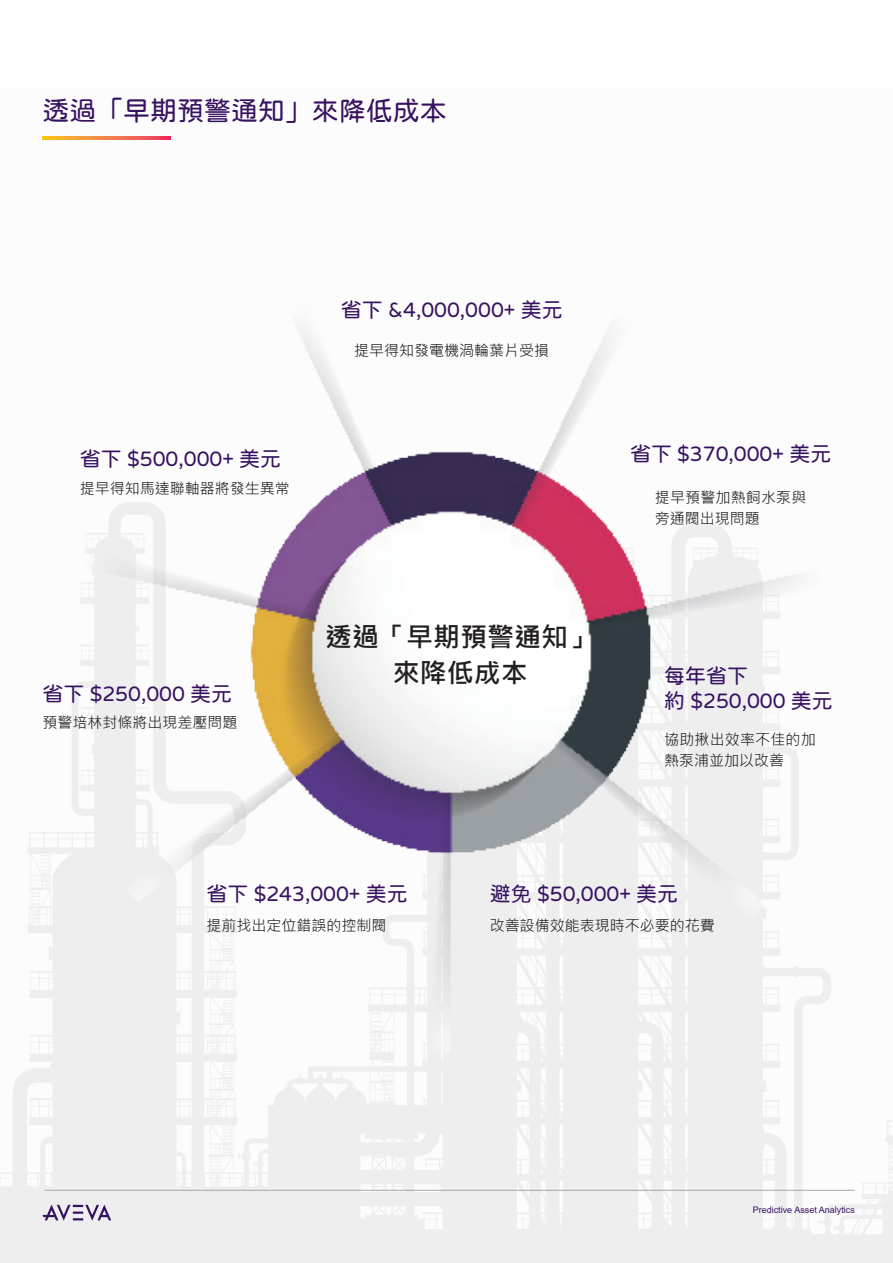
<style>
.page{position:relative;width:893px;height:1263px;background:#fff}
.page>*{position:absolute;margin:0;border:0;box-sizing:border-box;transform-origin:0 0}
.t1{font:27px "jf openhuninn 1.0";color:#371260}
.t2{font:700 27px/36.3px "Microsoft Jheng Hei";color:#231f20;text-align:center}
.t3{font:21px/25.2px "jf openhuninn 1.0";color:#371260}
.t4{font:15px/21px "Microsoft Jheng Hei";color:#231f20}
.t5{font:9px "Arial";color:#371260}
</style>
<div class="page">
<img style="left:0;top:136px;width:893px;height:1127px">
<hr style="left:45px;top:1190px;width:810px;height:1px;background:#a3a7a9">
<svg style="left:42px;top:1205px;width:69px;height:15px"></svg>
<svg style="left:43px;top:136px;width:127px;height:3px"></svg>
<img style="left:17px;top:247px;width:871px;height:835px">
<h1 class="t1" style="left:43px;top:93px;width:406px">透過「早期預警通知」來降低成本</h1>
<h2 class="t3" style="left:341px;top:297px;width:223px">省下 &amp;4,000,000+ 美元</h2>
<h2 class="t3" style="left:80px;top:446px;width:203px">省下 $500,000+ 美元</h2>
<p class="t4" style="left:80px;top:478px;width:211px">提早得知馬達聯軸器將發生異常</p>
<p class="t4" style="left:354px;top:340px;width:196px">提早得知發電機渦輪葉片受損</p>
<h2 class="t3" style="left:43px;top:681px;width:191px">省下 $250,000 美元</h2>
<p class="t4" style="left:43px;top:712px;width:196px">預警培林封條將出現差壓問題</p>
<h1 class="t2" style="left:325px;top:619px;width:271px">透過「早期預警通知」來降低成本</h1>
<h2 class="t3" style="left:630px;top:441px;width:203px">省下 $370,000+ 美元</h2>
<p class="t4" style="left:655px;top:487px;width:153px">提早預警加熱飼水泵與旁通閥出現問題</p>
<h2 class="t3" style="left:664px;top:663px;width:170px">每年省下<br>約 $250,000 美元</h2>
<p class="t4" style="left:664px;top:729px;width:153px">協助揪出效率不佳的加熱泵浦並加以改善</p>
<h2 class="t3" style="left:206px;top:881px;width:203px">省下 $243,000+ 美元</h2>
<h2 class="t3" style="left:490px;top:881px;width:190px">避免 $50,000+ 美元</h2>
<p class="t4" style="left:206px;top:915px;width:181px">提前找出定位錯誤的控制閥</p>
<p class="t4" style="left:490px;top:915px;width:226px">改善設備效能表現時不必要的花費</p>
<p class="t5" style="left:753px;top:1203px;width:104px">Predictive Asset Analytics</p>
</div>
